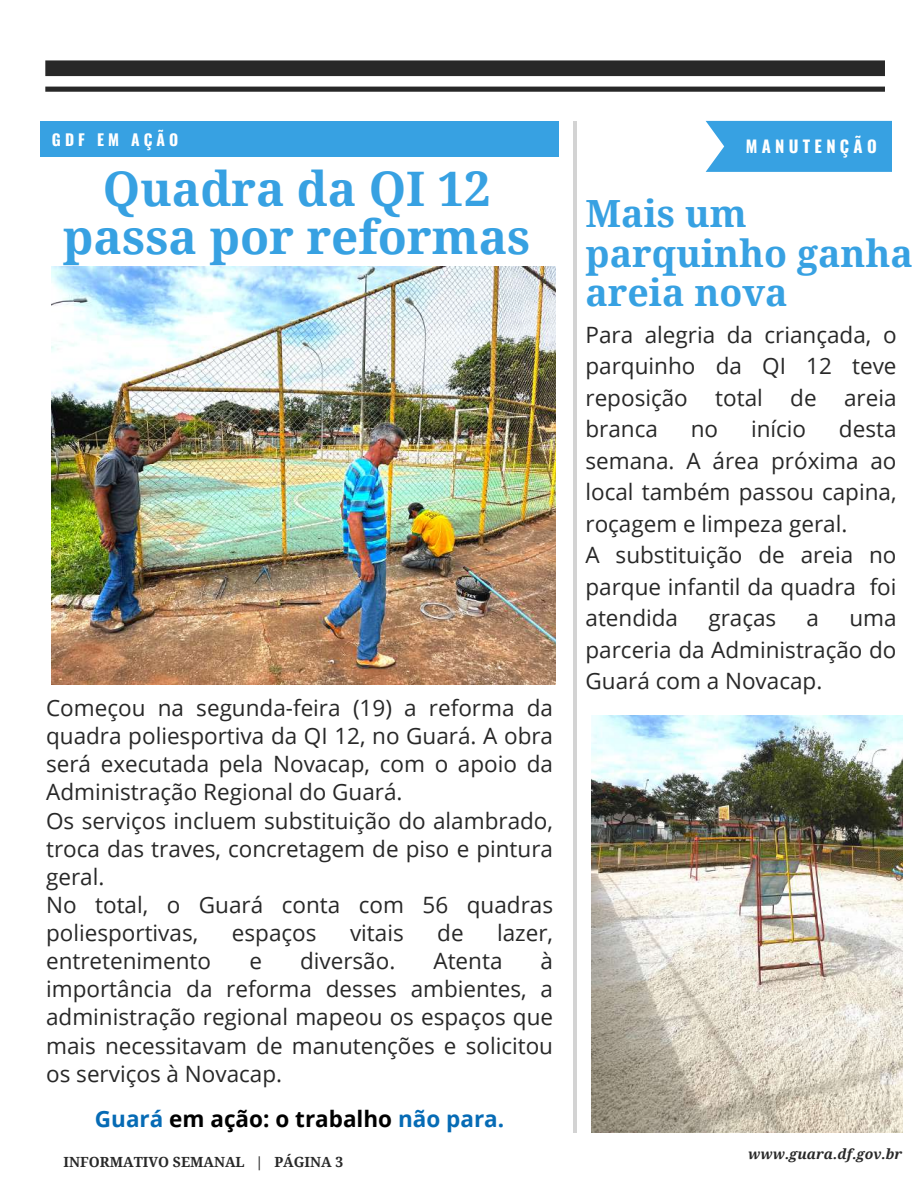
<style>
.page{position:relative;width:918px;height:1188px;background:#fff}
.page>*{position:absolute;margin:0;border:0;box-sizing:border-box;transform-origin:0 0}
.t1{font:700 47.55px/47.5px "Droid Serif";color:#37a1e2;text-align:center}
.t2{font:700 37.5px/39.3px "Droid Serif";color:#37a1e2}
.t3{font:22.5px/28.2px "Open Sans";color:#282828;text-align:justify}
.t4{font:700 22.5px "Open Sans";color:#000}
.t5{font:700 16.65px "Oswald";letter-spacing:.26em;color:#fff}
.t6{font:700 15.6px "Oswald";letter-spacing:.26em;color:#fff}
.t7{font:700 13.95px "Droid Serif";color:#282828}
.t8{font:italic 700 13.95px "Droid Serif";color:#282828}
.s1{color:#066bb5}
</style>
<div class="page">
<div style="left:40px;top:121px;width:519px;height:36px;background:#37a1e2"></div>
<hr style="left:573px;top:121px;width:4px;height:1011px;background:#d3d3d3">
<img style="left:52px;top:266px;width:504px;height:419px">
<svg style="left:45px;top:60px;width:840px;height:32px"></svg>
<svg style="left:706px;top:121px;width:186px;height:51px;background:#41a5e3"></svg>
<img style="left:591px;top:716px;width:312px;height:416px">
<p class="t6" style="left:52px;top:127px;width:128px">GDF EM AÇÃO</p>
<h1 class="t1" style="left:63px;top:166px;width:469px">Quadra da QI 12 passa por reformas</h1>
<p class="t3" style="left:46px;top:693px;width:509px;text-align:left">Começou na segunda-feira (19) a reforma da quadra poliesportiva da QI 12, no Guará. A obra será executada pela Novacap, com o apoio da Administração Regional do Guará.<br>Os serviços incluem substituição do alambrado, troca das traves, concretagem de piso e pintura geral.<br>No total, o Guará conta com 56 quadras poliesportivas,</p>
<p class="t3" style="left:232px;top:918px;width:86px">espaços</p>
<p class="t3" style="left:350px;top:918px;width:55px">vitais</p>
<p class="t3" style="left:437px;top:918px;width:28px">de</p>
<p class="t3" style="left:497px;top:918px;width:58px">lazer,</p>
<p class="t3" style="left:46px;top:946px;width:509px;text-indent:495px">à importância da reforma desses ambientes, a administração regional mapeou os espaços que mais necessitavam de manutenções e solicitou os serviços à Novacap.</p>
<p class="t4" style="left:95px;top:1103px;width:411px"><span class="s1">Guará</span> em ação: o trabalho <span class="s1">não para.</span></p>
<p class="t3" style="left:46px;top:946px;width:167px">entretenimento</p>
<p class="t3" style="left:249px;top:946px;width:14px">e</p>
<p class="t3" style="left:300px;top:946px;width:97px">diversão.</p>
<p class="t3" style="left:434px;top:946px;width:71px">Atenta</p>
<p class="t5" style="left:746px;top:133px;width:132px">MANUTENÇÃO</p>
<h2 class="t2" style="left:586px;top:195px;width:329px">Mais um parquinho ganha areia nova</h2>
<p class="t3" style="left:586px;top:318px;width:313px;line-height:31.5px">Para alegria da criançada, o parquinho da QI 12 teve reposição total de areia branca</p>
<p class="t3" style="left:691px;top:414px;width:29px">no</p>
<p class="t3" style="left:751px;top:414px;width:57px">início</p>
<p class="t3" style="left:586px;top:413px;width:313px;line-height:31.5px;text-align:left;text-indent:253px">desta semana. A área próxima ao local também passou capina, roçagem e limpeza geral.<br>A substituição de areia no parque infantil da quadra foi atendida</p>
<p class="t3" style="left:586px;top:602px;width:313px;line-height:31.5px;text-indent:264px">uma parceria da Administração do Guará com a Novacap.</p>
<p class="t3" style="left:708px;top:603px;width:69px">graças</p>
<p class="t3" style="left:807px;top:603px;width:14px">a</p>
<p class="t7" style="left:64px;top:1154px;width:281px">INFORMATIVO SEMANAL | PÁGINA 3</p>
<p class="t8" style="left:748px;top:1147px;width:155px">www.guara.df.gov.br</p>
</div>
